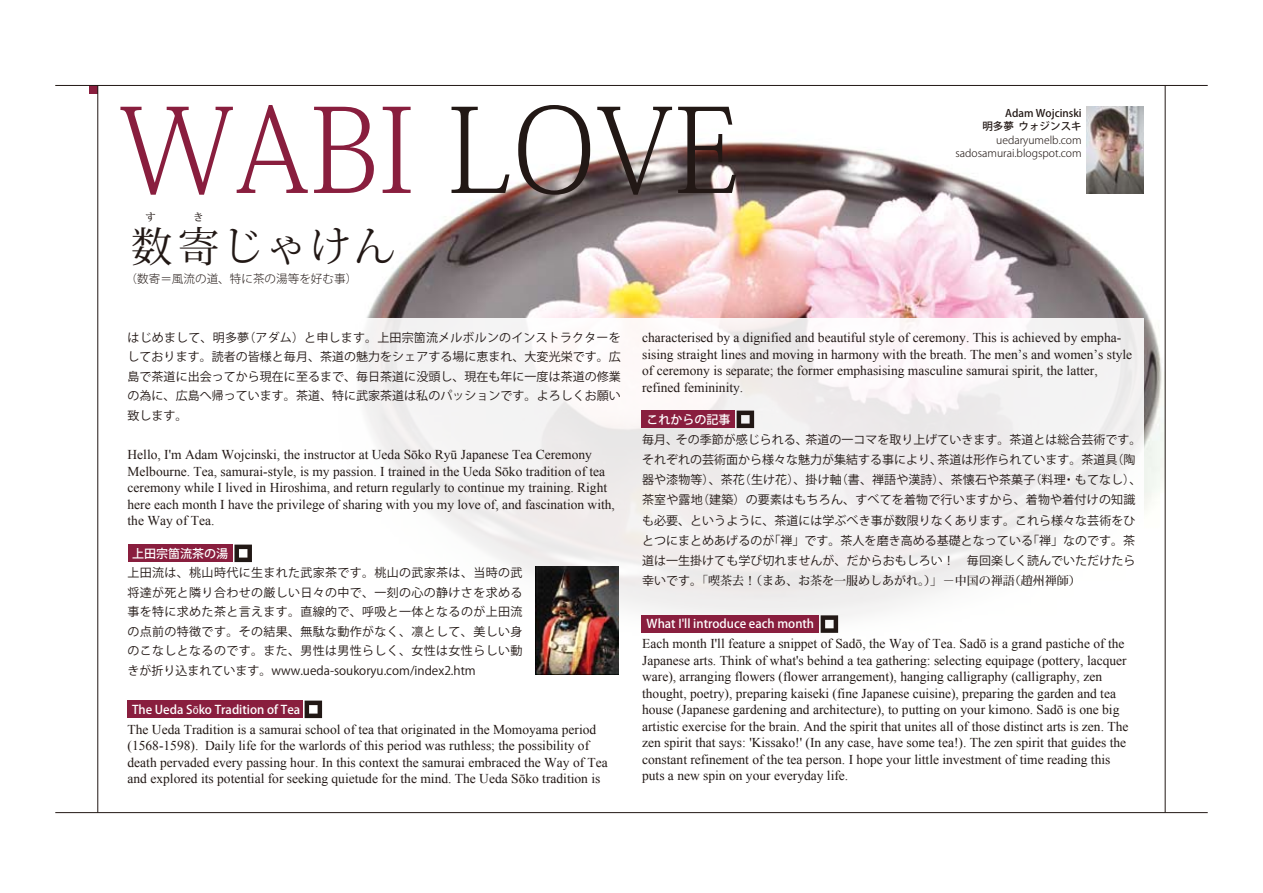
<style>
.page{position:relative;width:1263px;height:893px;background:#fff}
.page>*{position:absolute;margin:0;border:0;box-sizing:border-box;transform-origin:0 0}
.t1{font:200 117px "Koz Min Pro";color:#891e3e}
.t2{font:42px "Koz Min Pro";color:#221815}
.t3{font:13.5px/16.5px "Times New Roman";color:#221815}
.t4{font:12px/19.5px "Koz Go Pro";color:#221815;text-align:justify}
.t5{font:500 12px "Koz Go Pro";color:#fff}
.t6{font:500 12px "Koz Min Pro";color:#221815}
.t7{font:300 11.55px "Koz Go Pro";color:#221815}
.t8{font:300 10.5px "Koz Go Pro";color:#221815}
.t9{font:500 10.5px/13.5px "Koz Go Pro";color:#221815;text-align:right}
.s1{color:#221815}
.s2{font-size:41.25px}
.s3{font-family:"MS Gothic";font-weight:400}
.s4{font-family:"Koz Go Pro";font-weight:400}
</style>
<div class="page">
<img style="left:366px;top:110px;width:799px;height:555px">
<div style="left:119px;top:318px;width:1025px;height:473px;background:linear-gradient(to bottom,#f4f2f2,#fff)"></div>
<div style="left:89px;top:85px;width:9px;height:9px;background:#891e3e"></div>
<div style="left:128px;top:701px;width:175px;height:17px;background:#891e3e"></div>
<svg style="left:305px;top:701px;width:17px;height:17px"></svg>
<div style="left:642px;top:411px;width:93px;height:17px;background:#891e3e"></div>
<svg style="left:737px;top:411px;width:17px;height:17px"></svg>
<div style="left:642px;top:615px;width:177px;height:18px;background:#891e3e"></div>
<svg style="left:821px;top:615px;width:17px;height:18px"></svg>
<div style="left:128px;top:545px;width:105px;height:17px;background:#891e3e"></div>
<img style="left:1086px;top:107px;width:58px;height:86px">
<hr style="left:1165px;top:85px;width:1px;height:728px;background:#221815">
<hr style="left:97px;top:85px;width:1px;height:728px;background:#221815">
<hr style="left:55px;top:85px;width:1153px;height:1px;background:#221815">
<img style="left:535px;top:566px;width:83px;height:108px">
<svg style="left:234px;top:545px;width:18px;height:17px"></svg>
<hr style="left:55px;top:812px;width:1153px;height:1px;background:#221815">
<h1 class="t1" style="left:119px;top:68px;width:622px">WABI <span class="s1">LOVE</span></h1>
<h2 class="t2" style="left:131px;top:217px;width:266px"><span class="s2">数寄</span>じゃけん</h2>
<p class="t7" style="left:126px;top:271px;width:233px">（数寄＝風流の道、特に茶の湯等を好む事）</p>
<p class="t9" style="left:982px;top:107px;width:101px">Adam Wojcinski<br>明多夢 ウォジンスキ</p>
<p class="t8" style="left:996px;top:133px;width:87px">uedaryumelb.com</p>
<p class="t8" style="left:955px;top:147px;width:128px">sadosamurai.blogspot.com</p>
<p class="t4" style="left:128px;top:328px;width:495px">はじめまして、明多夢（アダム）と申します。上田宗箇流メルボルンのインストラクターをしております。読者の皆様と毎月、茶道の魅力をシェアする場に恵まれ、大変光栄です。広島で茶道に出会ってから現在に至るまで、毎日茶道に没頭し、現在も年に一度は茶道の修業の為に、広島へ帰っています。茶道、特に武家茶道は私のパッションです。よろしくお願い致します。</p>
<p class="t3" style="left:128px;top:446px;width:489px">Hello, I'm Adam Wojcinski, the instructor at Ueda Sōko Ryū Japanese Tea Ceremony Melbourne. Tea, samurai-style, is my passion. I trained in the Ueda Sōko tradition of tea ceremony while I lived in Hiroshima, and return regularly to continue my training. Right here each month I have the privilege of sharing with you my love of, and fascination with, the Way of Tea.</p>
<p class="t5" style="left:132px;top:546px;width:97px">上田宗箇流茶の湯</p>
<p class="t4" style="left:128px;top:563px;width:396px">上田流は、桃山時代に生まれた武家茶です。桃山の武家茶は、当時の武将達が死と隣り合わせの厳しい日々の中で、一刻の心の静けさを求める事を特に求めた茶と言えます。直線的で、呼吸と一体となるのが上田流の点前の特徴です。その結果、無駄な動作がなく、凛として、美しい身のこなしとなるのです。また、男性は男性らしく、女性は女性らしい動きが折り込まれています。www.ueda-soukoryu.com/index2.htm</p>
<p class="t5" style="left:132px;top:702px;width:170px">The Ueda S<span class="s3">ō</span>ko Tradition of Tea</p>
<p class="t3" style="left:128px;top:721px;width:482px">The Ueda Tradition is a samurai school of tea that originated in the Momoyama period (1568-1598). Daily life for the warlords of this period was ruthless; the possibility of death pervaded every passing hour. In this context the samurai embraced the Way of Tea and explored its potential for seeking quietude for the mind. The Ueda Sōko tradition is</p>
<p class="t3" style="left:642px;top:329px;width:492px">characterised by a dignified and beautiful style of ceremony. This is achieved by empha&shy;sising straight lines and moving in harmony with the breath. The men’s and women’s style of ceremony is separate; the former emphasising masculine samurai spirit, the latter, refined femininity.</p>
<p class="t5" style="left:647px;top:412px;width:85px">これからの記事</p>
<p class="t4" style="left:642px;top:429px;width:501px;line-height:20.2px;text-align:left">毎月、その季節が感じられる、茶道の一コマを取り上げていきます。茶道とは総合芸術です。それぞれの芸術面から様々な魅力が集結する事により、茶道は形作られています。茶道具（陶器や漆物等）、茶花（生け花）、掛け軸（書、禅語や漢詩）、茶懐石や茶菓子（料理・もてなし）、茶室や露地（建築）の要素はもちろん、すべてを着物で行いますから、着物や着付けの知識も必要、というように、茶道には学ぶべき事が数限りなくあります。これら様々な芸術をひとつにまとめあげるのが「禅」です。茶人を磨き高める基礎となっている「禅」なのです。茶道は一生掛けても学び切れませんが、だからおもしろい！　毎回楽しく読んでいただけたら</p>
<p class="t6" style="left:642px;top:572px;width:440px"><span class="s4">幸いです。</span>「喫茶去！（まあ、お茶を一服めしあがれ。）」－中国の禅語（趙州禅師）</p>
<p class="t5" style="left:647px;top:616px;width:169px">What I'll introduce each month</p>
<p class="t3" style="left:642px;top:635px;width:488px">Each month I'll feature a snippet of Sadō, the Way of Tea. Sadō is a grand pastiche of the Japanese arts. Think of what's behind a tea gathering: selecting equipage (pottery, lacquer ware), arranging flowers (flower arrangement), hanging calligraphy (calligraphy, zen thought, poetry), preparing kaiseki (fine Japanese cuisine), preparing the garden and tea house (Japanese gardening and architecture), to putting on your kimono. Sadō is one big artistic exercise for the brain. And the spirit that unites all of those distinct arts is zen. The zen spirit that says: 'Kissako!' (In any case, have some tea!). The zen spirit that guides the constant refinement of the tea person. I hope your little investment of time reading this puts a new spin on your everyday life.</p>
</div>
